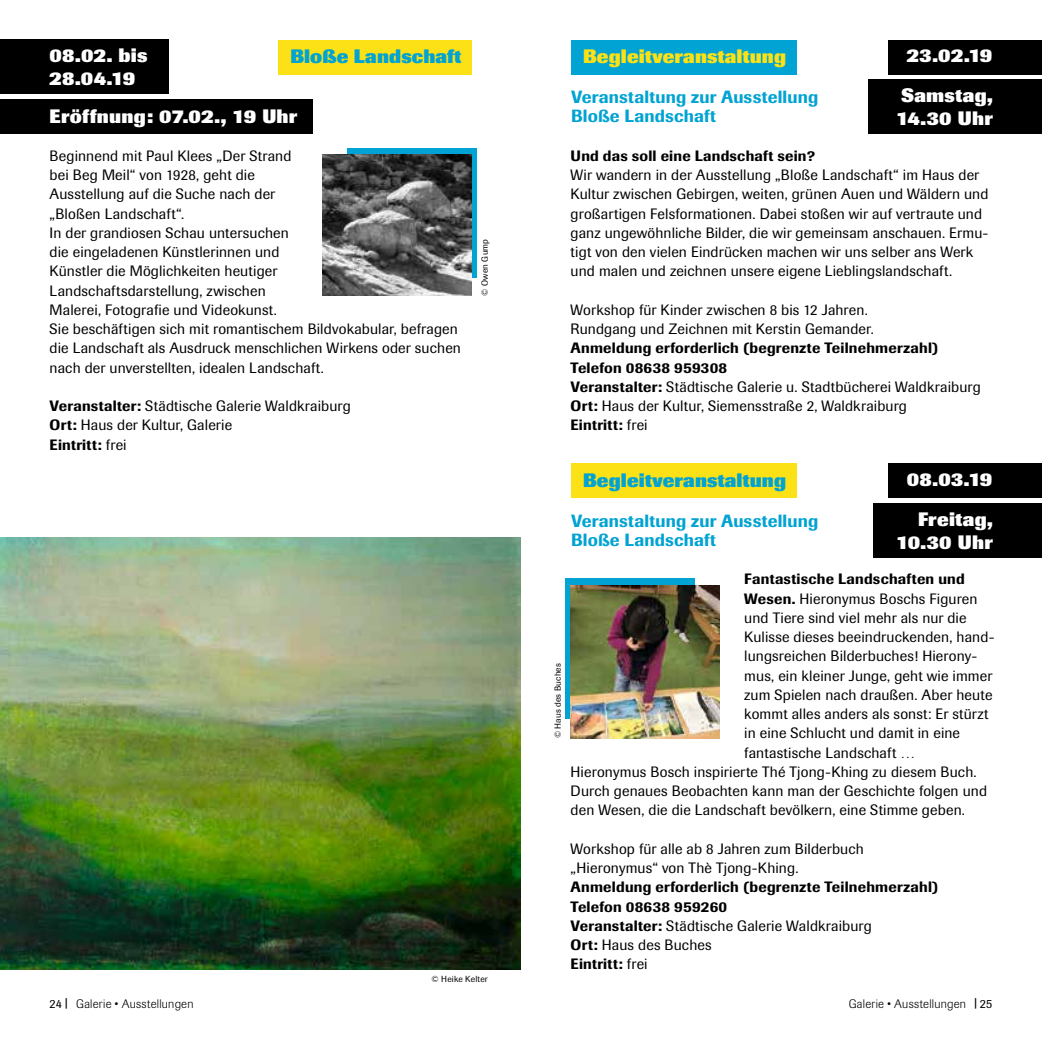
<style>
.page{position:relative;width:1042px;height:1042px;background:#fff}
.page>*{position:absolute;margin:0;border:0;box-sizing:border-box;transform-origin:0 0}
.t1{font:800 19.25px/23.1px "Imago";letter-spacing:.015em;color:#fff}
.t2{font:800 19.25px "Imago";letter-spacing:.01em;color:#00a3d3}
.t3{font:800 19.25px "Imago";letter-spacing:.01em;color:#fbe115}
.t4{font:500 17.5px/19.2px "Imago";letter-spacing:.01em;color:#00a3d3}
.t5{font:14.88px/19.2px "Imago";letter-spacing:.01em;color:#000}
.t6{font:500 14.88px/19.2px "Imago";letter-spacing:.015em;color:#000}
.t7{font:300 12.25px "Imago";letter-spacing:.02em;color:#000}
.t8{font:8.75px "Imago";letter-spacing:.02em;color:#000}
.s1{font-weight:500}
.s2{font-weight:400}
.s3{font-weight:500;font-size:10.5px}
</style>
<div class="page">
<div style="left:0;top:40px;width:169px;height:54px;background:#000"></div>
<div style="left:347px;top:149px;width:129px;height:129px;background:#00a3d3"></div>
<img style="left:322px;top:154px;width:149px;height:142px">
<div style="left:278px;top:40px;width:193px;height:34px;background:#fbe115"></div>
<div style="left:0;top:99px;width:313px;height:35px;background:#000"></div>
<div style="left:571px;top:463px;width:226px;height:35px;background:#fbe115"></div>
<div style="left:571px;top:40px;width:226px;height:34px;background:#00a3d3"></div>
<div style="left:888px;top:463px;width:154px;height:35px;background:#000"></div>
<div style="left:888px;top:40px;width:154px;height:35px;background:#000"></div>
<div style="left:873px;top:503px;width:169px;height:55px;background:#000"></div>
<div style="left:868px;top:80px;width:174px;height:54px;background:#000"></div>
<div style="left:566px;top:578px;width:128px;height:141px;background:#00a3d3"></div>
<img style="left:570px;top:585px;width:149px;height:153px">
<img style="left:0;top:538px;width:521px;height:431px">
<p class="t1" style="left:50px;top:44px;width:100px">08.02. bis<br>28.04.19</p>
<p class="t2" style="left:290px;top:45px;width:173px">Bloße Landschaft</p>
<p class="t1" style="left:50px;top:105px;width:249px">Eröffnung: 07.02., 19 Uhr</p>
<p class="t5" style="left:50px;top:146px;width:413px">Beginnend mit Paul Klees „Der Strand<br>bei Beg Meil“ von 1928, geht die<br>Ausstellung auf die Suche nach der<br>„Bloßen Landschaft“.<br>In der grandiosen Schau untersuchen<br>die eingeladenen Künstlerinnen und<br>Künstler die Möglichkeiten heutiger<br>Landschaftsdarstellung, zwischen<br>Malerei, Fotografie und Videokunst.<br>Sie beschäftigen sich mit romantischem Bildvokabular, befragen die Landschaft als Ausdruck menschlichen Wirkens oder suchen nach der unverstellten, idealen Landschaft.</p>
<p class="t5" style="left:50px;top:396px;width:303px"><span class="s1">Veranstalter:</span> Städtische Galerie Waldkraiburg<br><span class="s1">Ort:</span> Haus der Kultur, Galerie<br><span class="s1">Eintritt:</span> frei</p>
<p class="t8" style="left:480px;top:296px;width:58px;rotate:-90deg">© Owen Gump</p>
<p class="t8" style="left:432px;top:974px;width:58px">© Heike Kelter</p>
<p class="t3" style="left:583px;top:45px;width:205px">Begleitveranstaltung</p>
<p class="t4" style="left:571px;top:87px;width:249px">Veranstaltung zur Ausstellung<br>Bloße Landschaft</p>
<p class="t1" style="left:907px;top:44px;width:87px">23.02.19</p>
<p class="t1" style="left:896px;top:84px;width:98px">Samstag,<br>14.30 Uhr</p>
<p class="t6" style="left:570px;top:146px;width:246px">Und das soll eine Landschaft sein?</p>
<p class="t5" style="left:570px;top:165px;width:419px">Wir wandern in der Ausstellung „Bloße Landschaft“ im Haus der Kultur zwischen Gebirgen, weiten, grünen Auen und Wäldern und großartigen Felsformationen. Dabei stoßen wir auf vertraute und ganz ungewöhnliche Bilder, die wir gemeinsam anschauen. Ermu&shy;tigt von den vielen Eindrücken machen wir uns selber ans Werk und malen und zeichnen unsere eigene Lieblingslandschaft.</p>
<p class="t5" style="left:570px;top:300px;width:305px">Workshop für Kinder zwischen 8 bis 12 Jahren.<br>Rundgang und Zeichnen mit Kerstin Gemander.</p>
<p class="t6" style="left:570px;top:338px;width:412px">Anmeldung erforderlich (begrenzte Teilnehmerzahl)<br>Telefon 08638 959308<br>Veranstalter: <span class="s2">Städtische Galerie u. Stadtbücherei Waldkraiburg </span>Ort: <span class="s2">Haus der Kultur, Siemensstraße 2, Waldkraiburg<br></span>Eintritt: <span class="s2">frei</span></p>
<p class="t8" style="left:552px;top:738px;width:77px;rotate:-90deg">© Haus des Buches</p>
<p class="t2" style="left:583px;top:469px;width:205px">Begleitveranstaltung</p>
<p class="t4" style="left:571px;top:511px;width:249px">Veranstaltung zur Ausstellung<br>Bloße Landschaft</p>
<p class="t1" style="left:907px;top:468px;width:87px">08.03.19</p>
<p class="t1" style="left:896px;top:507px;width:98px;text-align:right">Freitag,<br>10.30 Uhr</p>
<p class="t6" style="left:744px;top:569px;width:222px">Fantastische Landschaften und</p>
<p class="t5" style="left:744px;top:589px;width:235px"><span class="s1">Wesen.</span> Hieronymus Boschs Figuren</p>
<p class="t5" style="left:744px;top:608px;width:224px">und Tiere sind viel mehr als nur die</p>
<p class="t5" style="left:744px;top:627px;width:252px">Kulisse dieses beeindruckenden, hand-</p>
<p class="t5" style="left:744px;top:647px;width:234px">lungsreichen Bilderbuches! Hierony-</p>
<p class="t5" style="left:744px;top:666px;width:249px">mus, ein kleiner Junge, geht wie immer</p>
<p class="t5" style="left:744px;top:685px;width:250px">zum Spielen nach draußen. Aber heute</p>
<p class="t5" style="left:744px;top:704px;width:246px">kommt alles anders als sonst: Er stürzt</p>
<p class="t5" style="left:744px;top:724px;width:217px">in eine Schlucht und damit in eine</p>
<p class="t5" style="left:744px;top:743px;width:172px">fantastische Landschaft …</p>
<p class="t5" style="left:570px;top:762px;width:408px">Hieronymus Bosch inspirierte Thé Tjong-Khing zu diesem Buch.</p>
<p class="t5" style="left:570px;top:781px;width:418px">Durch genaues Beobachten kann man der Geschichte folgen und</p>
<p class="t5" style="left:570px;top:801px;width:396px">den Wesen, die die Landschaft bevölkern, eine Stimme geben.</p>
<p class="t5" style="left:570px;top:839px;width:295px">Workshop für alle ab 8 Jahren zum Bilderbuch „Hieronymus“ von Thè Tjong-Khing.</p>
<p class="t6" style="left:570px;top:877px;width:369px">Anmeldung erforderlich (begrenzte Teilnehmerzahl)<br>Telefon 08638 959260<br>Veranstalter: <span class="s2">Städtische Galerie Waldkraiburg<br></span>Ort: <span class="s2">Haus des Buches<br></span>Eintritt: <span class="s2">frei</span></p>
<p class="t7" style="left:50px;top:997px;width:145px"><span class="s2">24</span> <span class="s3">|</span> Galerie • Ausstellungen</p>
<p class="t7" style="left:849px;top:997px;width:145px">Galerie • Ausstellungen <span class="s3">|</span> <span class="s2">25</span></p>
</div>
